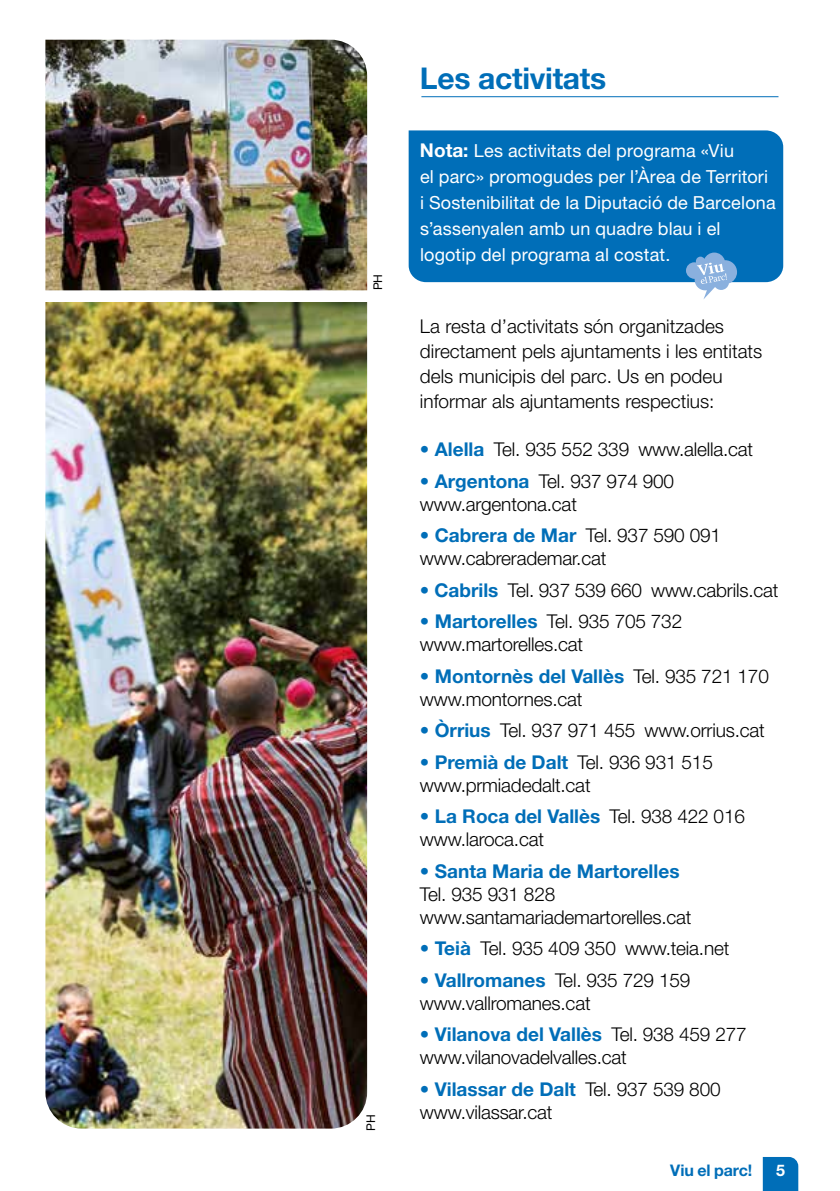
<style>
.page{position:relative;width:840px;height:1191px;background:#fff}
.page>*{position:absolute;margin:0;border:0;box-sizing:border-box;transform-origin:0 0}
.t1{font:700 30px "Helvetica Neue LT Std";letter-spacing:-.01em;color:#006eb8}
.t2{font:300 19px/23px "Helvetica Neue LT Std";letter-spacing:-.01em;color:#000}
.t3{font:700 19px "Helvetica Neue LT Std";color:#006eb8}
.t4{font:18px/26px "Helvetica Neue LT Std";letter-spacing:.01em;color:#fff}
.t5{font:700 16px "Helvetica Neue LT Std";letter-spacing:-.01em;color:#006eb8}
.t6{font:700 16px "Helvetica Neue LT Std";color:#fff}
.t7{font:12px "Helvetica Neue LT Std";color:#000}
.s1{font-weight:700;font-size:19px}
.s2{font-weight:700;color:#006eb8}
</style>
<div class="page">
<svg style="left:762px;top:1157px;width:35px;height:34px"></svg>
<div style="left:408px;top:130px;width:374px;height:152px;background:#006eb8"></div>
<svg style="left:685px;top:252px;width:51px;height:47px"></svg>
<img style="left:45px;top:40px;width:322px;height:250px">
<img style="left:45px;top:302px;width:322px;height:826px">
<hr style="left:421px;top:96px;width:357px;height:1px;background:#006eb8">
<p class="t7" style="left:370px;top:290px;width:18px;rotate:-90deg">PH</p>
<p class="t7" style="left:363px;top:1130px;width:18px;rotate:-90deg">PH</p>
<h1 class="t1" style="left:420px;top:60px;width:188px">Les activitats</h1>
<p class="t4" style="left:420px;top:137px;width:357px"><span class="s1">Nota:</span> Les activitats del programa «Viu<br>el parc» promogudes per l’Àrea de Territori i Sostenibilitat de la Diputació de Barcelona s’assenyalen amb un quadre blau i el logotip del programa al costat.</p>
<p class="t2" style="left:420px;top:313px;width:344px;line-height:25px">La resta d’activitats són organitzades directament pels ajuntaments i les entitats dels municipis del parc. Us en podeu informar als ajuntaments respectius:</p>
<p class="t2" style="left:420px;top:437px;width:334px"><span class="s2">• Alella</span> Tel. 935 552 339 www.alella.cat</p>
<p class="t2" style="left:420px;top:469px;width:255px"><span class="s2">• Argentona</span> Tel. 937 974 900 www.argentona.cat</p>
<p class="t2" style="left:420px;top:523px;width:302px"><span class="s2">• Cabrera de Mar</span> Tel. 937 590 091 www.cabrerademar.cat</p>
<p class="t2" style="left:420px;top:578px;width:360px"><span class="s2">• Cabrils</span> Tel. 937 539 660 www.cabrils.cat</p>
<p class="t2" style="left:420px;top:609px;width:263px"><span class="s2">• Martorelles</span> Tel. 935 705 732 www.martorelles.cat</p>
<p class="t2" style="left:420px;top:664px;width:350px"><span class="s2">• Montornès del Vallès</span> Tel. 935 721 170 www.montornes.cat</p>
<p class="t2" style="left:420px;top:718px;width:346px"><span class="s2">• Òrrius</span> Tel. 937 971 455 www.orrius.cat</p>
<p class="t2" style="left:420px;top:750px;width:294px"><span class="s2">• Premià de Dalt</span> Tel. 936 931 515 www.prmiadedalt.cat</p>
<p class="t2" style="left:420px;top:804px;width:326px"><span class="s2">• La Roca del Vallès</span> Tel. 938 422 016 www.laroca.cat</p>
<p class="t3" style="left:420px;top:859px;width:261px">• Santa Maria de Martorelles</p>
<p class="t2" style="left:420px;top:882px;width:273px">Tel. 935 931 828 www.santamariademartorelles.cat</p>
<p class="t2" style="left:420px;top:936px;width:311px"><span class="s2">• Teià</span> Tel. 935 409 350 www.teia.net</p>
<p class="t2" style="left:420px;top:968px;width:272px"><span class="s2">• Vallromanes</span> Tel. 935 729 159 www.vallromanes.cat</p>
<p class="t2" style="left:420px;top:1022px;width:328px"><span class="s2">• Vilanova del Vallès</span> Tel. 938 459 277 www.vilanovadelvalles.cat</p>
<p class="t2" style="left:420px;top:1077px;width:302px"><span class="s2">• Vilassar de Dalt</span> Tel. 937 539 800 www.vilassar.cat</p>
<p class="t5" style="left:670px;top:1160px;width:83px">Viu el parc!</p>
<p class="t6" style="left:775px;top:1160px;width:10px">5</p>
</div>
